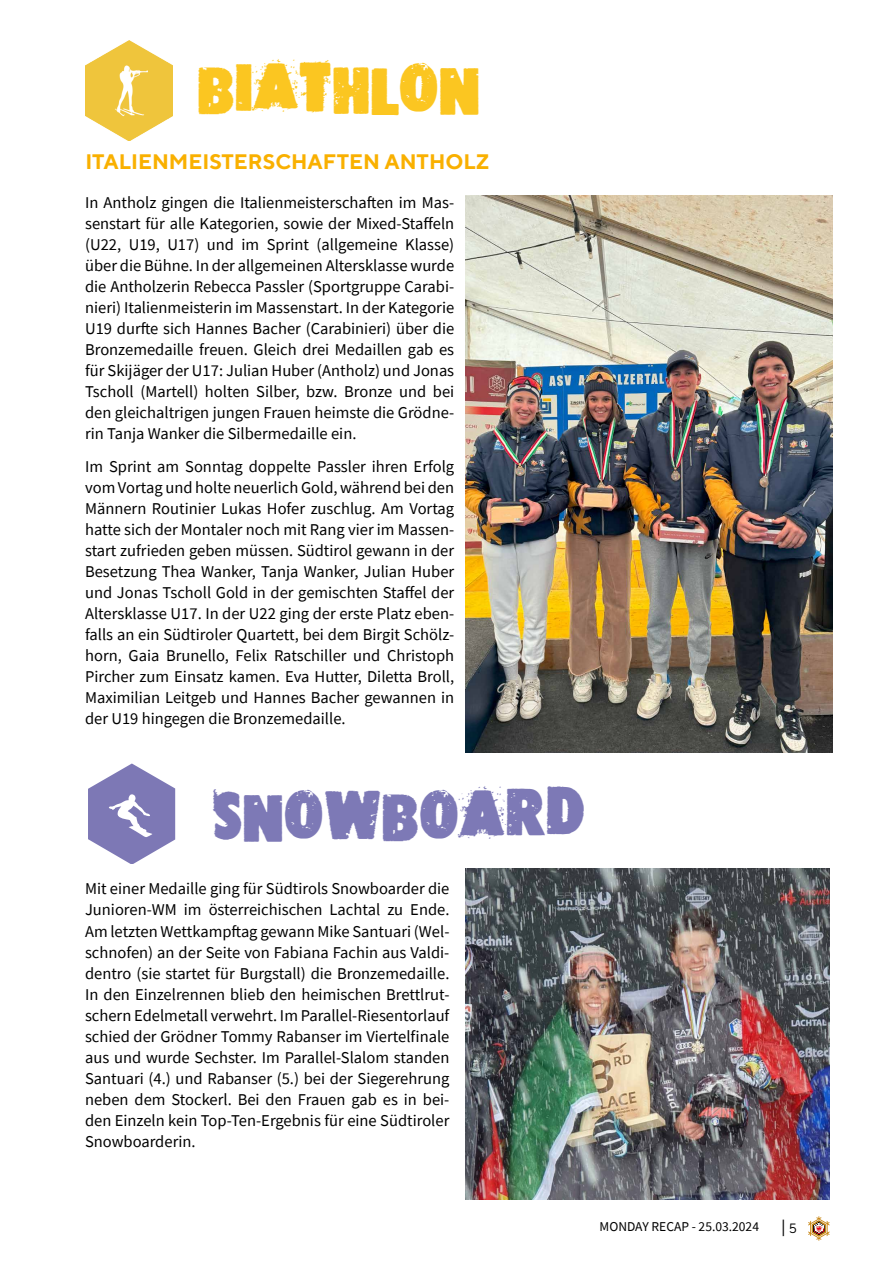
<style>
.page{position:relative;width:893px;height:1263px;background:#fff}
.page>*{position:absolute;margin:0;border:0;box-sizing:border-box;transform-origin:0 0}
.t1{font:45px "Freepress";color:#7d79b6}
.t2{font:45px "Freepress";color:#fbc621}
.t3{font:700 21px "TT Norms";color:#f9b000}
.t4{font:16.5px/21px "Source Sans Pro";color:#000;text-align:justify}
.t5{font:16.5px "Myriad Pro";color:#000}
.t6{font:13.5px "Source Sans Pro";color:#000}
</style>
<div class="page">
<svg style="left:808px;top:1216px;width:21px;height:25px"></svg>
<img style="left:85px;top:41px;width:88px;height:100px">
<svg style="left:88px;top:763px;width:87px;height:101px"></svg>
<img style="left:466px;top:195px;width:366px;height:557px">
<img style="left:466px;top:868px;width:363px;height:331px">
<h1 class="t2" style="left:197px;top:58px;width:284px">BIATHLON</h1>
<p class="t3" style="left:85px;top:149px;width:406px">ITALIENMEISTERSCHAFTEN ANTHOLZ</p>
<p class="t4" style="left:85px;top:191px;width:371px">In Antholz gingen die Italienmeisterschaften im Mas&shy;senstart für alle Kategorien, sowie der Mixed-Staffeln (U22, U19, U17) und im Sprint (allgemeine Klasse) über die Bühne. In der allgemeinen Altersklasse wurde die Antholzerin Rebecca Passler (Sportgruppe Carabi&shy;nieri) Italienmeisterin im Massenstart. In der Kategorie U19 durfte sich Hannes Bacher (Carabinieri) über die Bronzemedaille freuen. Gleich drei Medaillen gab es für Skijäger der U17: Julian Huber (Antholz) und Jonas Tscholl (Martell) holten Silber, bzw. Bronze und bei den gleichaltrigen jungen Frauen heimste die Grödne&shy;rin Tanja Wanker die Silbermedaille ein.</p>
<p class="t4" style="left:85px;top:456px;width:371px">Im Sprint am Sonntag doppelte Passler ihren Erfolg vom Vortag und holte neuerlich Gold, während bei den Männern Routinier Lukas Hofer zuschlug. Am Vortag hatte sich der Montaler noch mit Rang vier im Massen&shy;start zufrieden geben müssen. Südtirol gewann in der Besetzung Thea Wanker, Tanja Wanker, Julian Huber und Jonas Tscholl Gold in der gemischten Staffel der Altersklasse U17. In der U22 ging der erste Platz eben&shy;falls an ein Südtiroler Quartett, bei dem Birgit Schölz&shy;horn, Gaia Brunello, Felix Ratschiller und Christoph Pircher zum Einsatz kamen. Eva Hutter, Diletta Broll, Maximilian Leitgeb und Hannes Bacher gewannen in der U19 hingegen die Bronzemedaille.</p>
<h1 class="t1" style="left:213px;top:784px;width:374px">SNOWBOARD</h1>
<p class="t4" style="left:85px;top:878px;width:366px">Mit einer Medaille ging für Südtirols Snowboarder die Junioren-WM im österreichischen Lachtal zu Ende.<br>Am letzten Wettkampftag gewann Mike Santuari (Wel&shy;schnofen) an der Seite von Fabiana Fachin aus Valdi&shy;dentro (sie startet für Burgstall) die Bronzemedaille.<br>In den Einzelrennen blieb den heimischen Brettlrut&shy;schern Edelmetall verwehrt. Im Parallel-Riesentorlauf schied der Grödner Tommy Rabanser im Viertelfinale aus und wurde Sechster. Im Parallel-Slalom standen Santuari (4.) und Rabanser (5.) bei der Siegerehrung neben dem Stockerl. Bei den Frauen gab es in bei&shy;den Einzeln kein Top-Ten-Ergebnis für eine Südtiroler Snowboarderin.</p>
<p class="t6" style="left:600px;top:1218px;width:161px">MONDAY RECAP - 25.03.2024</p>
<p class="t5" style="left:781px;top:1216px;width:17px">| <sub>5</sub></p>
</div>
